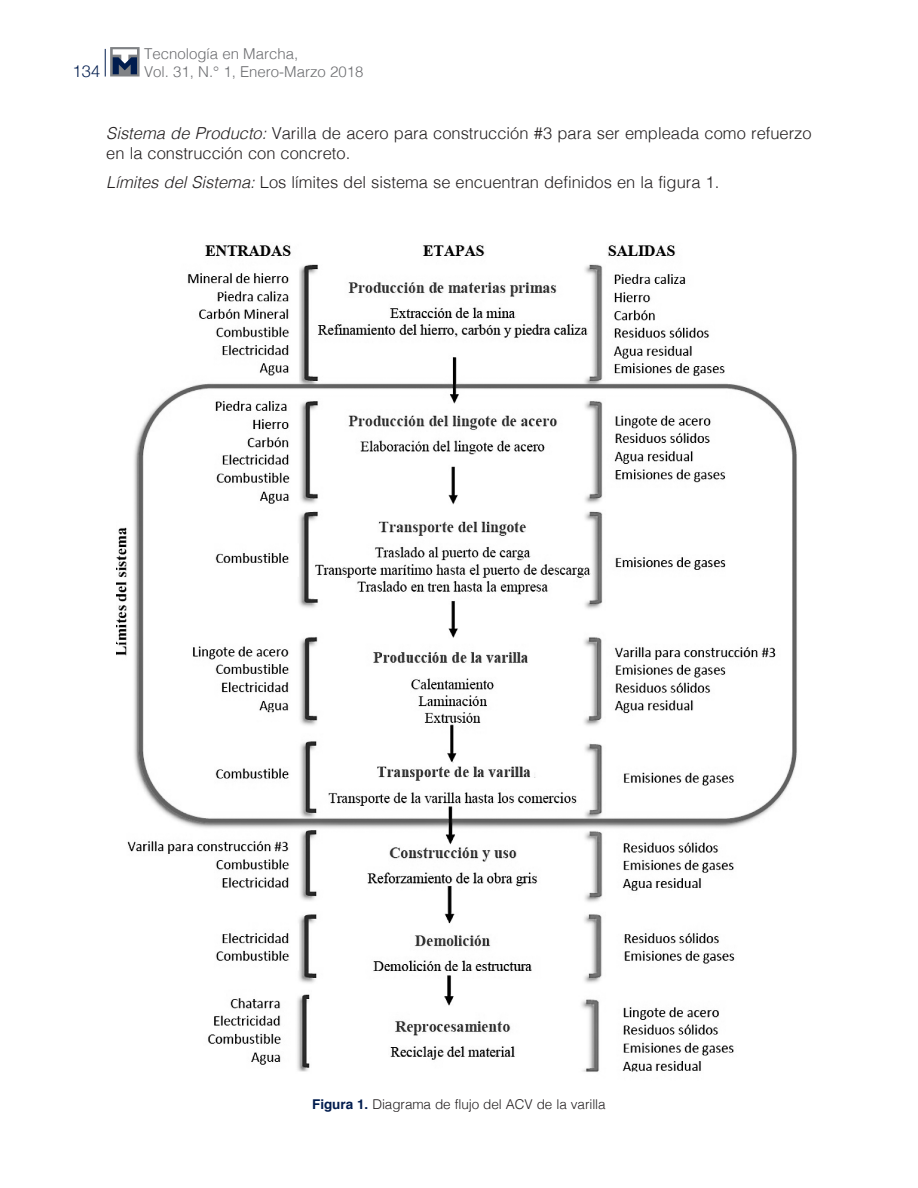
<style>
.page{position:relative;width:918px;height:1188px;background:#fff}
.page>*{position:absolute;margin:0;border:0;box-sizing:border-box;transform-origin:0 0}
._6texto{font:300 16.5px/19.8px "Helvetica";color:#231f20}
.t1{font:300 16.5px "Helvetica Neue";color:#001c4e}
.t2{font:300 15px "Helvetica";color:#6c6d70}
._9tituloscuadros{font:300 13.5px "Helvetica";letter-spacing:-.005em;color:#231f20}
.s1{font-style:italic}
.s2{font-weight:700;color:#001c4e}
</style>
<div class="page">
<svg style="left:105px;top:49px;width:1px;height:28px"></svg>
<svg style="left:110px;top:47px;width:30px;height:30px"></svg>
<svg style="left:113px;top:49px;width:24px;height:25px"></svg>
<img style="left:117px;top:245px;width:680px;height:827px">
<p class="t2" style="left:144px;top:40px;width:156px">Tecnología en Marcha,</p>
<p class="t1" style="left:73px;top:57px;width:29px">134</p>
<p class="t2" style="left:144px;top:58px;width:221px">Vol. 31, N.° 1, Enero-Marzo 2018</p>
<p class="_6texto" style="left:106px;top:122px;width:707px"><span class="s1">Sistema de Producto:</span> Varilla de acero para construcción #3 para ser empleada como refuerzo en la construcción con concreto.</p>
<p class="_6texto" style="left:106px;top:171px;width:615px"><span class="s1">Límites del Sistema:</span> Los límites del sistema se encuentran definidos en la figura 1.</p>
<p class="_9tituloscuadros" style="left:312px;top:1093px;width:295px"><span class="s2">Figura 1.</span> Diagrama de flujo del ACV de la varilla</p>
</div>
